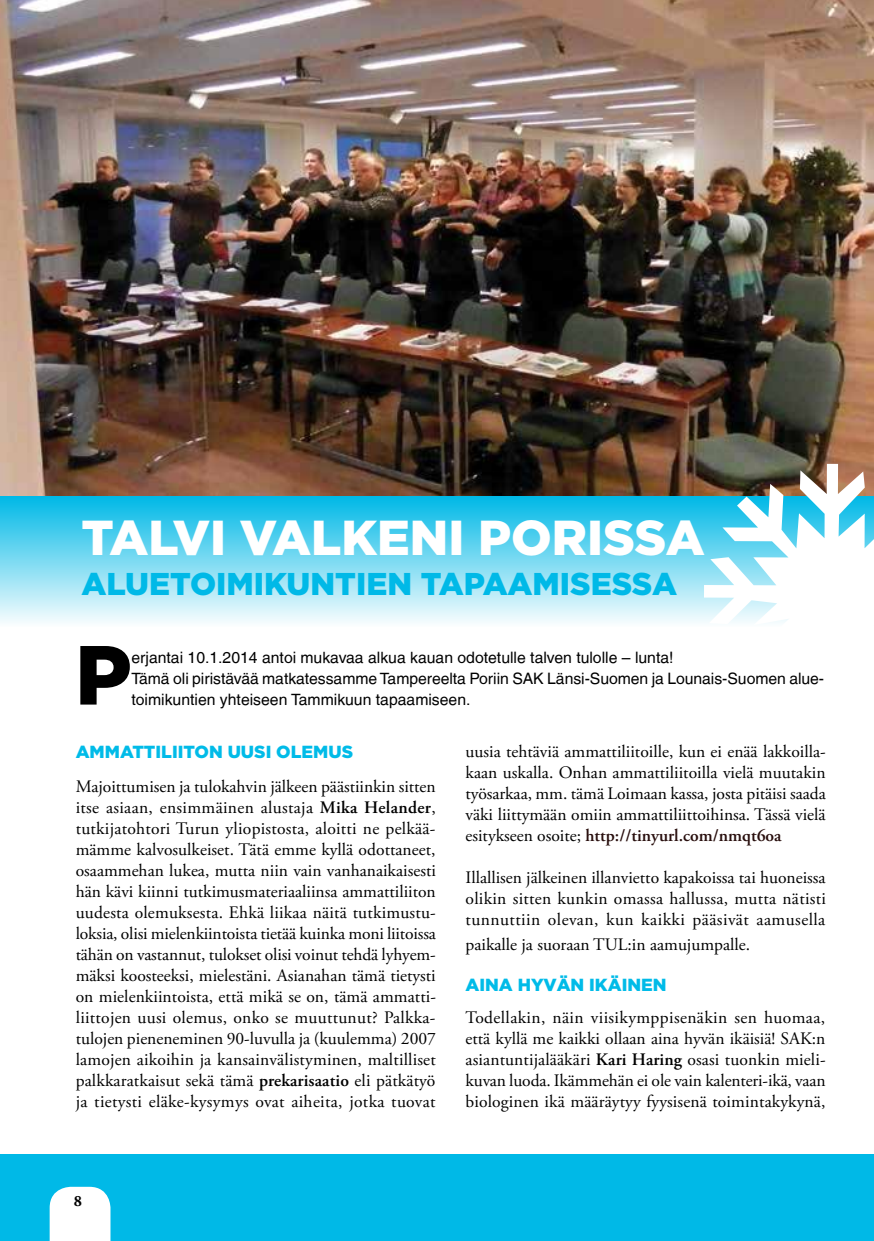
<style>
.page{position:relative;width:874px;height:1241px;background:#fff}
.page>*{position:absolute;margin:0;border:0;box-sizing:border-box;transform-origin:0 0}
.t1{font:900 83.65px "Gotham";color:#000}
.t2{font:900 49px "Gotham";color:#fff}
.t3{font:900 31.5px "Gotham";color:#00b9e7}
.t4{font:17.5px/21px "Adobe Garamond Pro";letter-spacing:.01em;color:#000;text-align:justify}
.t5{font:900 17.5px "Gotham";color:#00bbe8}
.t6{font:15.75px/21px "Helvetica LT";color:#000}
.t7{font:700 15.75px "Adobe Garamond Pro";color:#000}
.s1{font-weight:600}
.s2{font-weight:600;color:#280e0d}
</style>
<div class="page">
<img style="left:0;top:0;width:873px;height:496px">
<div style="left:0;top:496px;width:873px;height:130px;background:linear-gradient(to bottom,#00b8e6,#f8fcfe)"></div>
<svg style="left:703px;top:464px;width:170px;height:162px"></svg>
<div style="left:0;top:1154px;width:873px;height:86px;background:#00b9e7"></div>
<svg style="left:50px;top:1186px;width:60px;height:54px;background:#eefafd"></svg>
<h2 class="t2" style="left:81px;top:508px;width:624px">TALVI VALKENI PORISSA</h2>
<h3 class="t3" style="left:81px;top:565px;width:597px">ALUETOIMIKUNTIEN TAPAAMISESSA</h3>
<h1 class="t1" style="left:75px;top:626px;width:51px">P</h1>
<p class="t6" style="left:131px;top:646px;width:694px">erjantai 10.1.2014 antoi mukavaa alkua kauan odotetulle talven tulolle – lunta!<br>Tämä oli piristävää matkatessamme Tampereelta Poriin SAK Länsi-Suomen ja Lounais-Suomen alue&shy;toimikuntien yhteiseen Tammikuun tapaamiseen.</p>
<p class="t5" style="left:76px;top:741px;width:279px">AMMATTILIITON UUSI OLEMUS</p>
<p class="t4" style="left:76px;top:776px;width:361px">Majoittumisen ja tulokahvin jälkeen päästiinkin sitten itse asiaan, ensimmäinen alustaja <span class="s1">Mika Helander</span>, tutkijatohtori Turun yliopistosta, aloitti ne pelkää&shy;mämme kalvosulkeiset. Tätä emme kyllä odottaneet, osaammehan lukea, mutta niin vain vanhanaikaisesti hän kävi kiinni tutkimusmateriaaliinsa ammattiliiton uudesta olemuksesta. Ehkä liikaa näitä tutkimustu&shy;loksia, olisi mielenkiintoista tietää kuinka moni liitoissa tähän on vastannut, tulokset olisi voinut tehdä lyhyem&shy;mäksi koosteeksi, mielestäni. Asianahan tämä tietysti on mielenkiintoista, että mikä se on, tämä ammatti&shy;liittojen uusi olemus, onko se muuttunut? Palkka&shy;tulojen pieneneminen 90-luvulla ja (kuulemma) 2007 lamojen aikoihin ja kansainvälistyminen, maltilliset palkkaratkaisut sekä tämä <span class="s1">prekarisaatio</span> eli pätkätyö ja tietysti eläke-kysymys ovat aiheita, jotka tuovat</p>
<p class="t4" style="left:465px;top:741px;width:361px">uusia tehtäviä ammattiliitoille, kun ei enää lakkoilla&shy;kaan uskalla. Onhan ammattiliitoilla vielä muutakin työsarkaa, mm. tämä Loimaan kassa, josta pitäisi saada väki liittymään omiin ammattiliittoihinsa. Tässä vielä esitykseen osoite; <span class="s2">http://tinyurl.com/nmqt6oa</span></p>
<p class="t4" style="left:465px;top:867px;width:361px">Illallisen jälkeinen illanvietto kapakoissa tai huoneissa olikin sitten kunkin omassa hallussa, mutta nätisti tunnuttiin olevan, kun kaikki pääsivät aamusella</p>
<p class="t4" style="left:465px;top:934px;width:286px">paikalle ja suoraan TUL:in aamujumpalle.</p>
<p class="t5" style="left:465px;top:974px;width:202px">AINA HYVÄN IKÄINEN</p>
<p class="t4" style="left:465px;top:1007px;width:361px">Todellakin, näin viisikymppisenäkin sen huomaa, että kyllä me kaikki ollaan aina hyvän ikäisiä! SAK:n asiantuntijalääkäri <span class="s1">Kari Haring</span> osasi tuonkin mieli&shy;kuvan luoda. Ikämmehän ei ole vain kalenteri-ikä, vaan biologinen ikä määräytyy fyysisenä toimintakykynä,</p>
<p class="t7" style="left:74px;top:1191px;width:10px">8</p>
</div>
